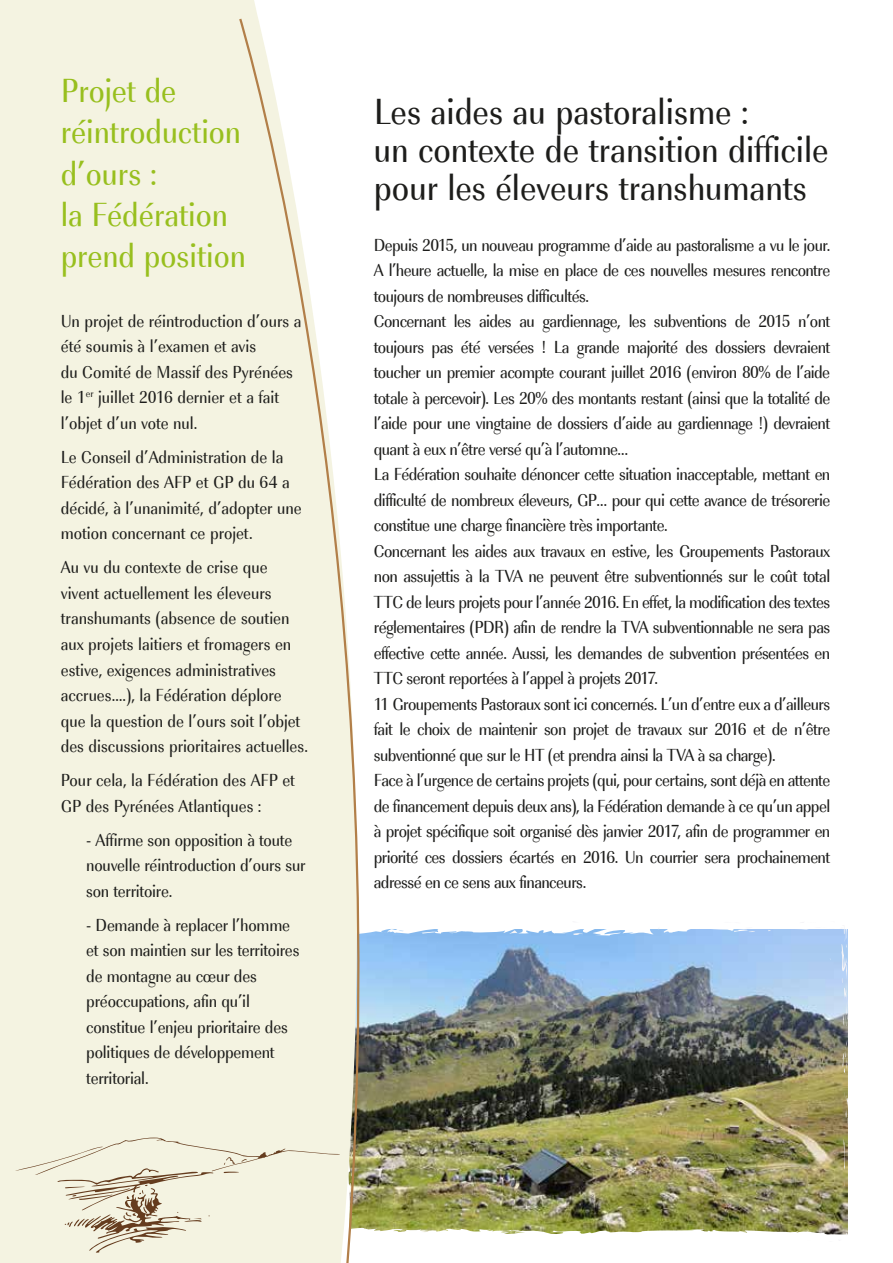
<style>
.page{position:relative;width:893px;height:1263px;background:#fff}
.page>*{position:absolute;margin:0;border:0;box-sizing:border-box;transform-origin:0 0}
.t1{font:37.5px/37.5px "Imperial Std Nr";color:#1d1d1b}
.t2{font:34.5px/41.4px "Imperial Std Nr";color:#98bf1e}
.t3{font:18px/25.5px "Imperial Std Nr";letter-spacing:-.03em;color:#1d1d1b}
.t4{font:18px/25.5px "Imperial Std Nr";color:#1d1d1b}
.t5{font:18px/25.5px "Imperial Std Nr";letter-spacing:-.01em;color:#1d1d1b}
</style>
<div class="page">
<svg style="left:847px;top:1091px;width:1px;height:36px"></svg>
<img style="left:413px;top:929px;width:434px;height:306px">
<svg style="left:723px;top:929px;width:36px;height:3px"></svg>
<svg style="left:658px;top:929px;width:10px;height:4px"></svg>
<svg style="left:572px;top:933px;width:12px;height:2px"></svg>
<svg style="left:829px;top:1231px;width:18px;height:4px"></svg>
<img style="left:793px;top:922px;width:55px;height:154px">
<div style="left:0;top:0;width:413px;height:1263px;background:#f4f3e1"></div>
<svg style="left:8px;top:1137px;width:230px;height:116px;background:#e7e3cf"></svg>
<svg style="left:238px;top:17px;width:172px;height:1246px"></svg>
<h2 class="t2" style="left:61px;top:70px;width:186px">Projet de réintroduction d’ours :<br>la Fédération prend position</h2>
<p class="t4" style="left:61px;top:309px;width:242px">Un projet de réintroduction d’ours a été soumis à l’examen et avis<br>du Comité de Massif des Pyrénées le 1<sup>er</sup> juillet 2016 dernier et a fait l’objet d’un vote nul.</p>
<p class="t4" style="left:61px;top:445px;width:242px">Le Conseil d’Administration de la<br>Fédération des AFP et GP du 64 a décidé, à l’unanimité, d’adopter une motion concernant ce projet.</p>
<p class="t4" style="left:61px;top:555px;width:249px">Au vu du contexte de crise que vivent actuellement les éleveurs transhumants (absence de soutien aux projets laitiers et fromagers en estive, exigences administratives accrues….), la Fédération déplore que la question de l’ours soit l’objet des discussions prioritaires actuelles.</p>
<p class="t4" style="left:61px;top:768px;width:236px">Pour cela, la Fédération des AFP et<br>GP des Pyrénées Atlantiques :</p>
<p class="t5" style="left:86px;top:827px;width:221px">- Affirme son opposition à toute nouvelle réintroduction d’ours sur son territoire.</p>
<p class="t5" style="left:86px;top:912px;width:215px">- Demande à replacer l’homme et son maintien sur les territoires de montagne au cœur des préoccupations, afin qu’il constitue l’enjeu prioritaire des politiques de développement territorial.</p>
<h1 class="t1" style="left:374px;top:94px;width:456px">Les aides au pastoralisme :<br>un contexte de transition difficile pour les éleveurs transhumants</h1>
<p class="t3" style="left:374px;top:232px;width:458px">Depuis 2015, un nouveau programme d’aide au pastoralisme a vu le jour.<br>A l’heure actuelle, la mise en place de ces nouvelles mesures rencontre toujours de nombreuses difficultés.<br>Concernant les aides au gardiennage, les subventions de 2015 n’ont toujours pas été versées ! La grande majorité des dossiers devraient toucher un premier acompte courant juillet 2016 (environ 80% de l’aide totale à percevoir). Les 20% des montants restant (ainsi que la totalité de l’aide pour une vingtaine de dossiers d’aide au gardiennage !) devraient quant à eux n’être versé qu’à l’automne…<br>La Fédération souhaite dénoncer cette situation inacceptable, mettant en difficulté de nombreux éleveurs, GP… pour qui cette avance de trésorerie constitue une charge financière très importante.<br>Concernant les aides aux travaux en estive, les Groupements Pastoraux non assujettis à la TVA ne peuvent être subventionnés sur le coût total TTC de leurs projets pour l’année 2016. En effet, la modification des textes réglementaires (PDR) afin de rendre la TVA subventionnable ne sera pas effective cette année. Aussi, les demandes de subvention présentées en TTC seront reportées à l’appel à projets 2017.<br>11 Groupements Pastoraux sont ici concernés. L’un d’entre eux a d’ailleurs fait le choix de maintenir son projet de travaux sur 2016 et de n’être subventionné que sur le HT (et prendra ainsi la TVA à sa charge).<br>Face à l’urgence de certains projets (qui, pour certains, sont déjà en attente de financement depuis deux ans), la Fédération demande à ce qu’un appel à projet spécifique soit organisé dès janvier 2017, afin de programmer en priorité ces dossiers écartés en 2016. Un courrier sera prochainement adressé en ce sens aux financeurs.</p>
</div>
